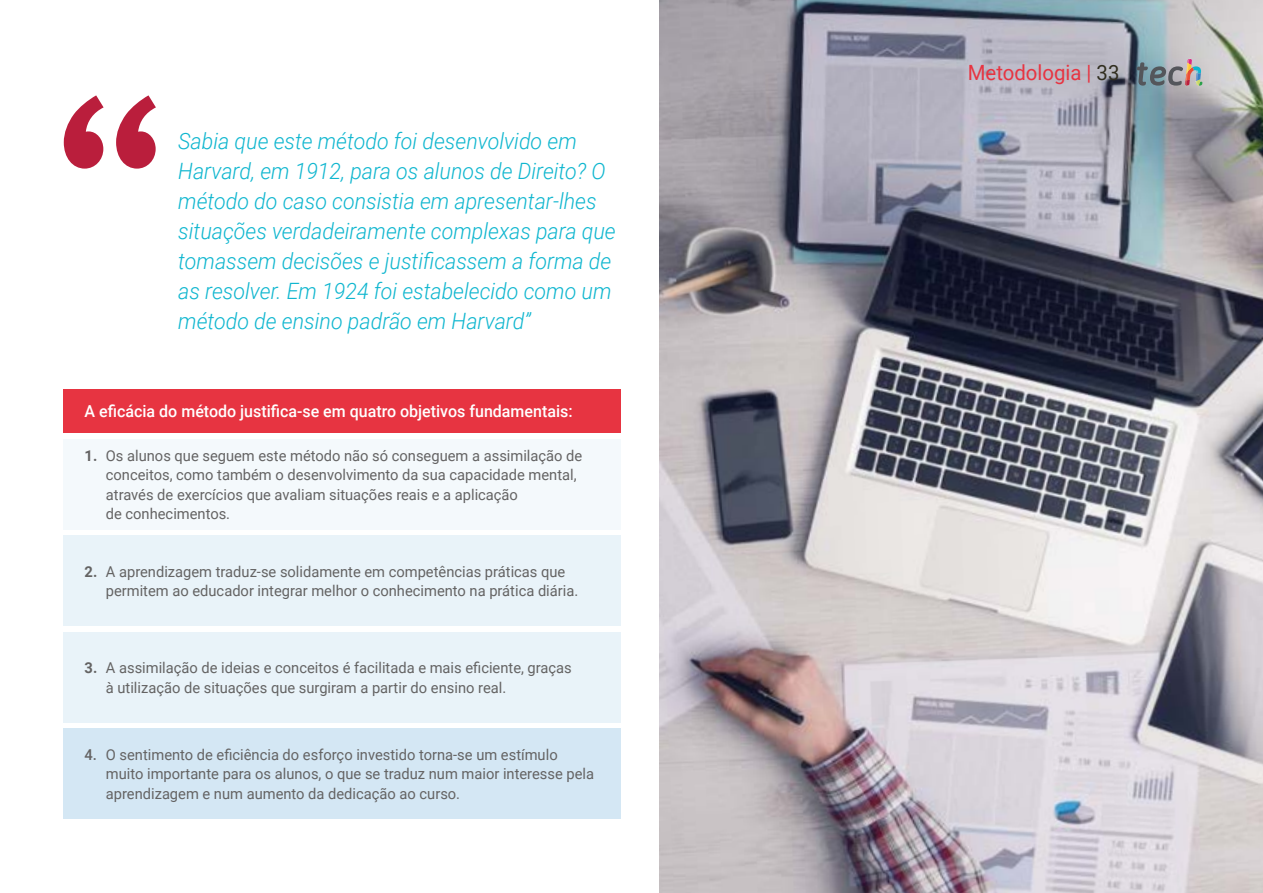
<style>
.page{position:relative;width:1263px;height:893px;background:#fff}
.page>*{position:absolute;margin:0;border:0;box-sizing:border-box;transform-origin:0 0}
.t1{font:italic 300 22.5px/30px "Roboto";color:#0fb6cf;scale:.95 1}
.t2{font:21px "Roboto";color:#e73441}
.t3{font:500 16.5px "Roboto";color:#fff}
.t4{font:15px/19.5px "Roboto";color:#646363}
.s1{font-weight:700}
.s2{font-weight:500}
.s3{color:#312e20}
</style>
<div class="page">
<img style="left:659px;top:0;width:604px;height:893px">
<svg style="left:1137px;top:59px;width:65px;height:27px;background:#90979b"></svg>
<svg style="left:64px;top:95px;width:92px;height:74px"></svg>
<div style="left:64px;top:389px;width:557px;height:44px;background:#e73441"></div>
<div style="left:64px;top:728px;width:557px;height:91px;background:#d4e7f4"></div>
<div style="left:64px;top:632px;width:557px;height:90px;background:#e9f3f9"></div>
<div style="left:64px;top:536px;width:557px;height:90px;background:#e9f3f9"></div>
<div style="left:64px;top:439px;width:557px;height:90px;background:#f4f9fc"></div>
<p class="t1" style="left:178px;top:125px;width:462px">Sabia que este método foi desenvolvido em Harvard, em 1912, para os alunos de Direito? O método do caso consistia em apresentar-lhes situações verdadeiramente complexas para que tomassem decisões e justificassem a forma de as resolver. Em 1924 foi estabelecido como um método de ensino padrão em Harvard”</p>
<p class="t3" style="left:85px;top:400px;width:489px">A eficácia do método justifica-se em quatro objetivos fundamentais:</p>
<p class="t4" style="left:106px;top:445px;width:478px;text-indent:-21px"><span class="s1">1.</span> Os alunos que seguem este método não só conseguem a assimilação de conceitos, como também o desenvolvimento da sua capacidade mental, através de exercícios que avaliam situações reais e a aplicação<br>de conhecimentos.</p>
<p class="t4" style="left:106px;top:561px;width:474px;text-indent:-21px"><span class="s1">2.</span> A aprendizagem traduz-se solidamente em competências práticas que permitem ao educador integrar melhor o conhecimento na prática diária.</p>
<p class="t4" style="left:106px;top:657px;width:467px;text-indent:-21px"><span class="s1">3.</span> A assimilação de ideias e conceitos é facilitada e mais eficiente, graças à utilização de situações que surgiram a partir do ensino real.</p>
<p class="t4" style="left:106px;top:744px;width:490px;text-indent:-21px"><span class="s2">4.</span> O sentimento de eficiência do esforço investido torna-se um estímulo muito importante para os alunos, o que se traduz num maior interesse pela aprendizagem e num aumento da dedicação ao curso.</p>
<h2 class="t2" style="left:968px;top:57px;width:153px">Metodologia | <span class="s3">33</span></h2>
</div>
